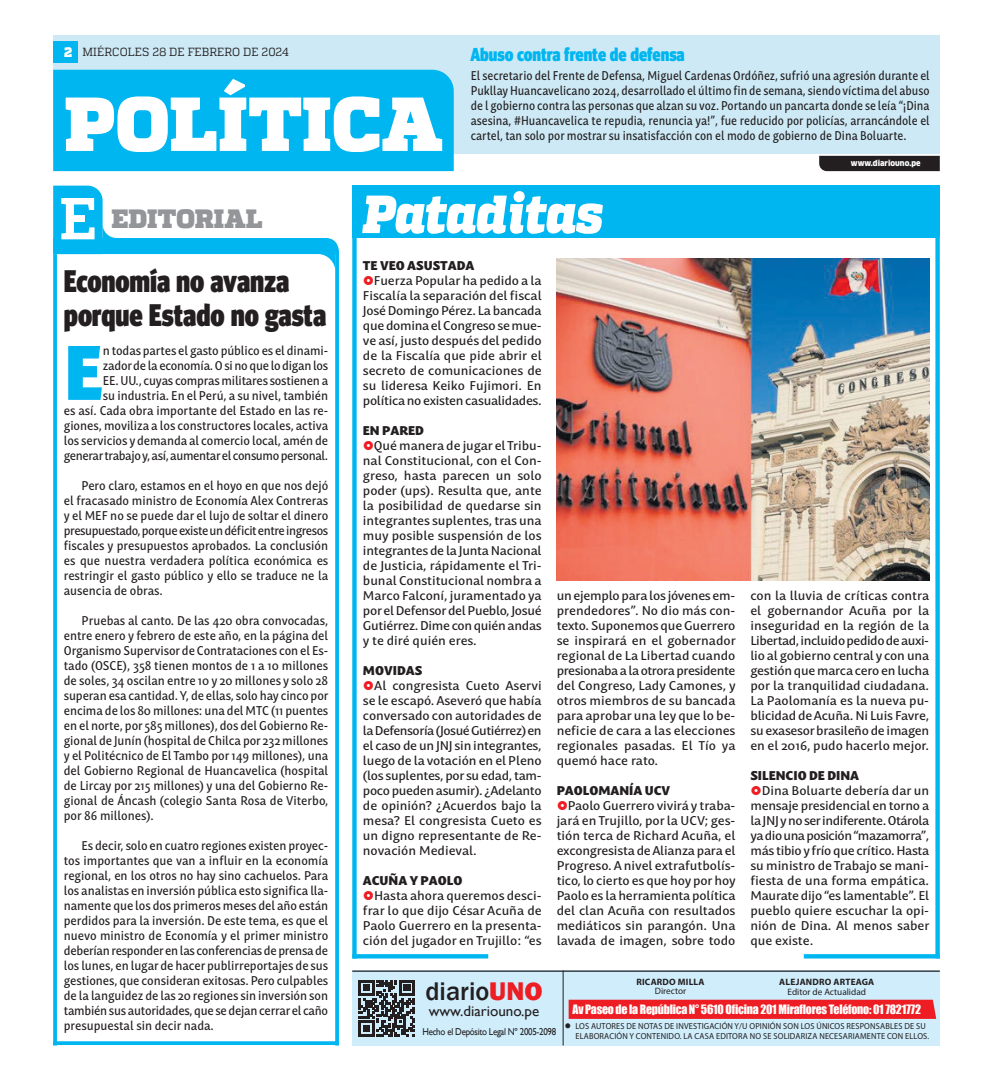
<style>
.page{position:relative;width:993px;height:1081px;background:#fff}
.page>*{position:absolute;margin:0;border:0;box-sizing:border-box;transform-origin:0 0}
.t1{font:900 76.25px "Quadon";letter-spacing:.01em;color:#fff}
.TEXTO_NOTA{font:900 75.88px "Mastro Sans";color:#00b6f0;scale:.93 1}
.t2{font:900 31.25px "Meta Head OT";color:#231f20;scale:.85 1}
.t3{font:900 26.5px "Quadon";letter-spacing:.005em;color:#939598}
.t4{font:500 26.25px "Franklin Gothic";color:#231f20}
.t5{font:900 18.75px "Meta Head OT";color:#00b6f0;scale:.87 1}
._1-Texto{font:15px "Gill Sans";color:#231f20}
.t6{font:900 13.75px "Quadon";color:#fff}
.TEXTO_NOTA-2{font:500 12.5px/15px "Mastro Sans";color:#231f20;text-align:justify}
.TEXTO_NOTA-3{font:500 12.5px/15px "Mastro Sans";color:#231f20;text-align:justify;scale:.93 1}
.TEXTO_NOTA-4{font:500 12.5px/15px "Mastro Sans";color:#231f20;text-align:justify;scale:.87 1}
.TEXTO_NOTA-5{font:900 12.5px "Mastro Sans";color:#231f20}
._1-Texto-2{font:11.88px "Impact";letter-spacing:-.02em;color:#fff}
.t7{font:11.75px "Quadon";color:#231f20;scale:.95 1}
._1-Texto-3{font:10px "Gill Sans";letter-spacing:-.03em;color:#231f20;scale:.89 1}
._1-Texto-4{font:700 9.25px "Myriad Pro";letter-spacing:.02em;color:#231f20}
.t8{font:9.25px "Myriad Pro";color:#231f20}
.Subtitulo{font:8.75px/10px "Myriad Pro";letter-spacing:.02em;color:#231f20;scale:.95 1}
.t9{font:900 7.88px "Clan Pro";color:#fff;scale:.95 1}
.s1{font-weight:800;color:#ee1d23}
.s2{font-style:inherit}
</style>
<div class="page">
<div style="left:53px;top:35px;width:886px;height:119px;background:#cce9f5"></div>
<div style="left:819px;top:156px;width:120px;height:15px;background:#231f20"></div>
<div style="left:53px;top:70px;width:400px;height:101px;background:#00b6f0"></div>
<div style="left:53px;top:41px;width:24px;height:22px;background:#00b6f0"></div>
<svg style="left:57px;top:1041px;width:278px;height:4px"></svg>
<svg style="left:335px;top:272px;width:4px;height:773px;background:#0fbaf0"></svg>
<svg style="left:53px;top:272px;width:4px;height:773px;background:#0fbaf0"></svg>
<svg style="left:53px;top:186px;width:286px;height:86px"></svg>
<div style="left:352px;top:186px;width:587px;height:52px;background:#00b6f0"></div>
<svg style="left:356px;top:954px;width:132px;height:4px"></svg>
<svg style="left:803px;top:954px;width:132px;height:4px"></svg>
<svg style="left:935px;top:238px;width:4px;height:720px;background:#1abdf1"></svg>
<svg style="left:352px;top:238px;width:4px;height:720px;background:#11baf0"></svg>
<svg style="left:362px;top:191px;width:240px;height:43px"></svg>
<div style="left:352px;top:970px;width:587px;height:75px;background:#cfedfb"></div>
<hr style="left:562px;top:970px;width:1px;height:75px;background:#231f20">
<hr style="left:352px;top:970px;width:587px;height:2px;background:#231f20">
<svg style="left:568px;top:999px;width:367px;height:20px;background:#ec262c"></svg>
<svg style="left:358px;top:980px;width:57px;height:56px"></svg>
<img style="left:556px;top:259px;width:373px;height:322px">
<p class="t6" style="left:64px;top:44px;width:10px">2</p>
<p class="t7" style="left:83px;top:45px;width:218px">MIÉRCOLES 28 DE FEBRERO DE 2024</p>
<p class="t1" style="left:64px;top:79px;width:380px">POLÍTICA</p>
<p class="t3" style="left:111px;top:202px;width:152px">EDITORIAL</p>
<p class="t5" style="left:470px;top:43px;width:248px">Abuso contra frente de defensa</p>
<p class="TEXTO_NOTA-4" style="left:470px;top:67px;width:528px">El secretario del Frente de Defensa, Miguel Cardenas Ordóñez, sufrió una agresión durante el Pukllay Huancavelicano 2024, desarrollado el último fin de semana, siendo víctima del abuso de l gobierno contra las personas que alzan su voz. Portando un pancarta donde se leía “¡Dina asesina, #Huancavelica te repudia, renuncia ya!”, fue reducido por policías, arrancándole el cartel, tan solo por mostrar su insatisfacción con el modo de gobierno de Dina Boluarte.</p>
<p class="t9" style="left:850px;top:158px;width:75px">www.diariouno.pe</p>
<p class="t2" style="left:64px;top:262px;width:267px">Economía no avanza</p>
<p class="t2" style="left:64px;top:296px;width:310px">porque Estado no gasta</p>
<p class="TEXTO_NOTA-3" style="left:64px;top:342px;width:286px;text-align:right">n todas partes el gasto público es el dinami-<br>zador de la economía. O si no que lo digan los<br>EE. UU., cuyas compras militares sostienen a<br>su industria. En el Perú, a su nivel, también<br>es así. Cada obra importante del Estado en las re&shy;giones, moviliza a los constructores locales, activa los servicios y demanda al comercio local, amén de generar trabajo y, así, aumentar el consumo personal.</p>
<p class="TEXTO_NOTA-3" style="left:64px;top:477px;width:286px;text-indent:18px">Pero claro, estamos en el hoyo en que nos dejó el fracasado ministro de Economía Alex Contreras y el MEF no se puede dar el lujo de soltar el dinero presupuestado, porque existe un déficit entre ingresos fiscales y presupuestos aprobados. La conclusión es que nuestra verdadera política económica es restringir el gasto público y ello se traduce ne la ausencia de obras.</p>
<p class="TEXTO_NOTA-3" style="left:64px;top:612px;width:286px;text-indent:18px">Pruebas al canto. De las 420 obra convocadas, entre enero y febrero de este año, en la página del Organismo Supervisor de Contrataciones con el Es&shy;tado (OSCE), 358 tienen montos de 1 a 10 millones de soles, 34 oscilan entre 10 y 20 millones y solo 28 superan esa cantidad. Y, de ellas, solo hay cinco por encima de los 80 millones: una del MTC (11 puentes en el norte, por 585 millones), dos del Gobierno Re&shy;gional de Junín (hospital de Chilca por 232 millones y el Politécnico de El Tambo por 149 millones), una del Gobierno Regional de Huancavelica (hospital de Lircay por 215 millones) y una del Gobierno Re&shy;gional de Áncash (colegio Santa Rosa de Viterbo, por 86 millones).</p>
<p class="TEXTO_NOTA-3" style="left:64px;top:837px;width:286px;text-indent:18px">Es decir, solo en cuatro regiones existen proyec&shy;tos importantes que van a influir en la economía regional, en los otros no hay sino cachuelos. Para los analistas en inversión pública esto significa lla&shy;namente que los dos primeros meses del año están perdidos para la inversión. De este tema, es que el nuevo ministro de Economía y el primer ministro deberían responder en las conferencias de prensa de los lunes, en lugar de hacer publirreportajes de sus gestiones, que consideran exitosas. Pero culpables de la languidez de las 20 regiones sin inversión son también sus autoridades, que se dejan cerrar el caño presupuestal sin decir nada.</p>
<p class="TEXTO_NOTA" style="left:64px;top:309px;width:44px">E</p>
<p class="TEXTO_NOTA-5" style="left:363px;top:255px;width:113px">TE VEO ASUSTADA</p>
<p class="TEXTO_NOTA-2" style="left:363px;top:272px;width:180px;text-indent:11px">Fuerza Popular ha pedido a la Fiscalía la separación del fiscal José Domingo Pérez. La bancada que domina el Congreso se mue&shy;ve así, justo después del pedido de la Fiscalía que pide abrir el secreto de comunicaciones de su lideresa Keiko Fujimori. En política no existen casualidades.</p>
<p class="TEXTO_NOTA-5" style="left:363px;top:420px;width:63px">EN PARED</p>
<p class="TEXTO_NOTA-2" style="left:363px;top:437px;width:180px;text-indent:11px">Qué manera de jugar el Tribu&shy;nal Constitucional, con el Con&shy;greso, hasta parecen un solo poder (ups). Resulta que, ante la posibilidad de quedarse sin integrantes suplentes, tras una muy posible suspensión de los integrantes de la Junta Nacional de Justicia, rápidamente el Tri&shy;bunal Constitucional nombra a Marco Falconí, juramentado ya por el Defensor del Pueblo, Josué Gutiérrez. Dime con quién andas y te diré quién eres.</p>
<p class="TEXTO_NOTA-5" style="left:363px;top:660px;width:61px">MOVIDAS</p>
<p class="TEXTO_NOTA-2" style="left:363px;top:677px;width:180px;text-indent:11px">Al congresista Cueto Aservi se le escapó. Aseveró que había conversado con autoridades de la Defensoría (Josué Gutiérrez) en el caso de un JNJ sin integrantes, luego de la votación en el Pleno (los suplentes, por su edad, tam&shy;poco pueden asumir). ¿Adelanto de opinión? ¿Acuerdos bajo la mesa? El congresista Cueto es un digno representante de Re&shy;novación Medieval.</p>
<p class="TEXTO_NOTA-5" style="left:363px;top:870px;width:101px">ACUÑA Y PAOLO</p>
<p class="TEXTO_NOTA-2" style="left:363px;top:887px;width:180px;text-indent:11px">Hasta ahora queremos desci&shy;frar lo que dijo César Acuña de Paolo Guerrero en la presenta&shy;ción del jugador en Trujillo: “es</p>
<p class="TEXTO_NOTA-2" style="left:556px;top:587px;width:181px">un ejemplo para los jóvenes em&shy;prendedores”. No dio más con&shy;texto. Suponemos que Guerrero se inspirará en el gobernador regional de La Libertad cuando presionaba a la otrora presidente del Congreso, Lady Camones, y otros miembros de su bancada para aprobar una ley que lo be&shy;neficie de cara a las elecciones regionales pasadas. El Tío ya quemó hace rato.</p>
<p class="TEXTO_NOTA-5" style="left:556px;top:780px;width:115px">PAOLOMANÍA UCV</p>
<p class="TEXTO_NOTA-2" style="left:556px;top:797px;width:180px;text-indent:11px">Paolo Guerrero vivirá y traba&shy;jará en Trujillo, por la UCV; ges&shy;tión terca de Richard Acuña, el excongresista de Alianza para el Progreso. A nivel extrafutbolís&shy;tico, lo cierto es que hoy por hoy Paolo es la herramienta política del clan Acuña con resultados mediáticos sin parangón. Una lavada de imagen, sobre todo</p>
<p class="TEXTO_NOTA-2" style="left:750px;top:587px;width:180px">con la lluvia de críticas contra el gobernandor Acuña por la inseguridad en la región de la Libertad, incluido pedido de auxi&shy;lio al gobierno central y con una gestión que marca cero en lucha por la tranquilidad ciudadana.<br>La Paolomanía es la nueva pu&shy;blicidad de Acuña. Ni Luis Favre, su exasesor brasileño de imagen en el 2016, pudo hacerlo mejor.</p>
<p class="TEXTO_NOTA-5" style="left:750px;top:765px;width:110px">SILENCIO DE DINA</p>
<p class="TEXTO_NOTA-2" style="left:750px;top:782px;width:181px;text-indent:11px">Dina Boluarte debería dar un mensaje presidencial en torno a la JNJ y no ser indiferente. Otárola ya dio una posición “mazamorra”, más tibio y frío que crítico. Hasta su ministro de Trabajo se mani&shy;fiesta de una forma empática.<br>Maurate dijo “es lamentable”. El pueblo quiere escuchar la opi&shy;nión de Dina. Al menos saber que existe.</p>
<p class="_1-Texto-4" style="left:636px;top:976px;width:70px">RICARDO MILLA</p>
<p class="t8" style="left:654px;top:985px;width:33px">Director</p>
<p class="_1-Texto-4" style="left:779px;top:976px;width:97px">ALEJANDRO ARTEAGA</p>
<p class="t8" style="left:787px;top:985px;width:80px">Editor de Actualidad</p>
<p class="t4" style="left:425px;top:974px;width:118px">diario<span class="s1">UNO</span></p>
<p class="_1-Texto" style="left:428px;top:1001px;width:112px">www.diariouno.pe</p>
<p class="_1-Texto-3" style="left:422px;top:1026px;width:152px">Hecho el Depósito Legal Nº 2005-2098</p>
<p class="Subtitulo" style="left:575px;top:1020px;width:374px;text-indent:-11px">● LOS AUTORES DE NOTAS DE INVESTIGACIÓN Y/U OPINIÓN SON LOS ÚNICOS RESPONSABLES DE SU<br>ELABORACIÓN Y CONTENIDO. LA CASA EDITORA NO SE SOLIDARIZA NECESARIAMENTE CON ELLOS.</p>
<p class="_1-Texto-2" style="left:572px;top:1000px;width:350px">Av Paseo de la República N° 5610 Oficina 201 Miraflores Teléfono: <span class="s2">01 7821772</span></p>
</div>
